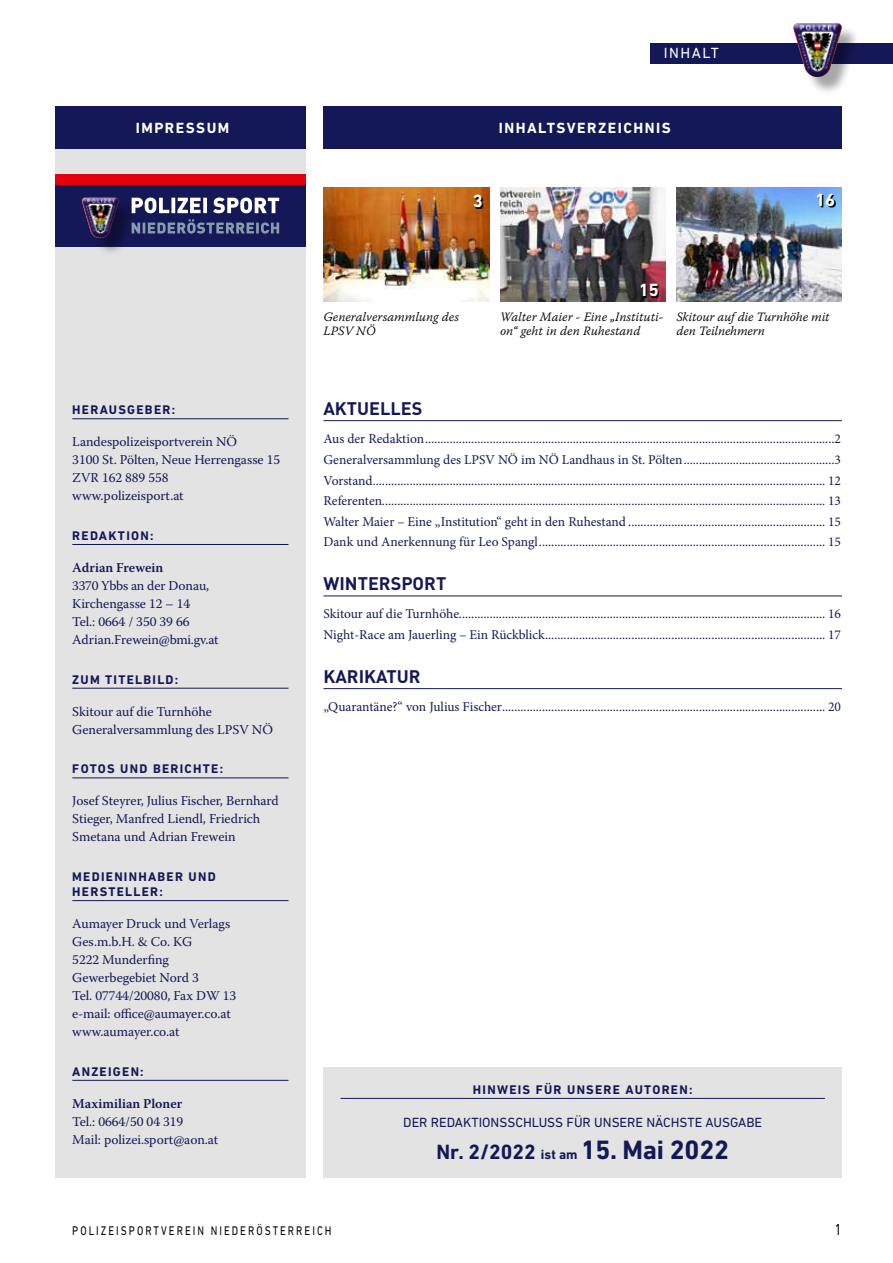
<style>
.page{position:relative;width:893px;height:1263px;background:#fff}
.page>*{position:absolute;margin:0;border:0;box-sizing:border-box;transform-origin:0 0}
.t1{font:700 27px "DIN Next LT Pro";letter-spacing:-.01em;color:#151856}
.t2{font:700 18px "DIN";color:#151856}
.t3{font:700 18px "DIN Next LT Pro";color:#fff}
.t4{font:16.2px "DIN Next LT Pro";color:#000;scale:.8 1}
.t5{font:700 15px "DIN Next LT Pro";letter-spacing:.1em;color:#fff}
.t6{font:15px "DIN Next LT Pro";letter-spacing:.1em;color:#fff}
.t7{font:13.5px/20.7px "Minion Pro";color:#151856;text-align:justify}
.t8{font:13.5px/18px "Warnock Pro";letter-spacing:-.005em;color:#151856}
.t9{font:13.5px "DIN Next LT Pro";color:#151856}
.t10{font:600 13.5px "Warnock Pro";letter-spacing:-.005em;color:#151856}
.t11{font:12.75px/14.2px "Warnock Pro Light It Capt";letter-spacing:-.01em;color:#000}
.t12{font:700 12.75px/15px "DIN Next LT Pro";letter-spacing:.1em;color:#151856}
.t13{font:12.75px "DIN Next LT Pro";letter-spacing:.2em;color:#000;scale:.8 1}
.s1{font-size:21px}
.s2{font-size:13.5px}
</style>
<div class="page">
<img style="left:500px;top:187px;width:165px;height:115px">
<img style="left:676px;top:187px;width:166px;height:115px">
<img style="left:323px;top:187px;width:166px;height:115px">
<hr style="left:323px;top:420px;width:519px;height:1px;background:#151856">
<hr style="left:323px;top:596px;width:519px;height:1px;background:#151856">
<hr style="left:323px;top:688px;width:519px;height:1px;background:#151856">
<div style="left:55px;top:149px;width:250px;height:1029px;background:#e3e3e3"></div>
<hr style="left:72px;top:418px;width:216px;height:1px;background:#151856">
<hr style="left:72px;top:544px;width:216px;height:1px;background:#151856">
<hr style="left:72px;top:688px;width:216px;height:1px;background:#151856">
<hr style="left:72px;top:778px;width:216px;height:1px;background:#151856">
<hr style="left:72px;top:900px;width:216px;height:1px;background:#151856">
<hr style="left:72px;top:1080px;width:216px;height:1px;background:#151856">
<div style="left:55px;top:106px;width:250px;height:43px;background:#151856"></div>
<div style="left:323px;top:106px;width:519px;height:43px;background:#151856"></div>
<svg style="left:642px;top:285px;width:17px;height:13px"></svg>
<div style="left:323px;top:1067px;width:519px;height:111px;background:#e3e3e3"></div>
<hr style="left:340px;top:1098px;width:485px;height:1px;background:#151856">
<svg style="left:818px;top:195px;width:18px;height:12px"></svg>
<svg style="left:475px;top:196px;width:8px;height:13px"></svg>
<div style="left:55px;top:175px;width:250px;height:72px;background:#151856"></div>
<div style="left:85px;top:200px;width:52px;height:57px;background:#000;opacity:.35"></div>
<img style="left:82px;top:198px;width:26px;height:34px">
<div style="left:55px;top:175px;width:250px;height:10px;background:#e3000b"></div>
<svg style="left:132px;top:219px;width:147px;height:15px"></svg>
<svg style="left:132px;top:198px;width:147px;height:15px"></svg>
<div style="left:651px;top:43px;width:242px;height:20px;background:#151856"></div>
<div style="left:796px;top:25px;width:64px;height:70px;background:#000;opacity:.35"></div>
<img style="left:793px;top:23px;width:35px;height:47px">
<p class="t6" style="left:664px;top:44px;width:56px">INHALT</p>
<p class="t5" style="left:136px;top:119px;width:95px">IMPRESSUM</p>
<p class="t5" style="left:499px;top:119px;width:174px">INHALTSVERZEICHNIS</p>
<h2 class="t3" style="left:473px;top:191px;width:12px">3</h2>
<h2 class="t3" style="left:815px;top:189px;width:22px">16</h2>
<p class="t12" style="left:72px;top:402px;width:104px">HERAUSGEBER:</p>
<p class="t8" style="left:72px;top:433px;width:209px">Landespolizeisportverein NÖ<br>3100 St. Pölten, Neue Herrengasse 15<br>ZVR 162 889 558 www.polizeisport.at</p>
<p class="t12" style="left:72px;top:528px;width:83px">REDAKTION:</p>
<p class="t10" style="left:72px;top:559px;width:92px">Adrian Frewein</p>
<p class="t8" style="left:72px;top:576px;width:148px">3370 Ybbs an der Donau,<br>Kirchengasse 12 – 14<br>Tel.: 0664 / 350 39 66<br>Adrian.Frewein@bmi.gv.at</p>
<p class="t12" style="left:72px;top:672px;width:108px">ZUM TITELBILD:</p>
<p class="t8" style="left:72px;top:702px;width:202px">Skitour auf die Turnhöhe<br>Generalversammlung des LPSV NÖ</p>
<p class="t12" style="left:72px;top:761px;width:152px">FOTOS UND BERICHTE:</p>
<p class="t8" style="left:72px;top:792px;width:208px">Josef Steyrer, Julius Fischer, Bernhard<br>Stieger, Manfred Liendl, Friedrich<br>Smetana und Adrian Frewein</p>
<p class="t12" style="left:72px;top:869px;width:145px">MEDIENINHABER UND<br>HERSTELLER:</p>
<p class="t8" style="left:72px;top:914px;width:166px">Aumayer Druck und Verlags<br>Ges.m.b.H. &amp; Co. KG<br>5222 Munderfing<br>Gewerbegebiet Nord 3<br>Tel. 07744/20080, Fax DW 13 e-mail: office@aumayer.co.at www.aumayer.co.at</p>
<p class="t12" style="left:72px;top:1064px;width:73px">ANZEIGEN:</p>
<p class="t10" style="left:72px;top:1095px;width:111px">Maximilian Ploner</p>
<p class="t8" style="left:72px;top:1112px;width:148px">Tel.: 0664/50 04 319<br>Mail: polizei.sport@aon.at</p>
<h2 class="t3" style="left:639px;top:279px;width:22px">15</h2>
<p class="t11" style="left:323px;top:309px;width:137px">Generalversammlung des<br>LPSV NÖ</p>
<p class="t11" style="left:500px;top:309px;width:165px">Walter Maier - Eine „Instituti&shy;on“ geht in den Ruhestand</p>
<p class="t11" style="left:676px;top:309px;width:155px">Skitour auf die Turnhöhe mit den Teilnehmern</p>
<h2 class="t2" style="left:323px;top:397px;width:100px">AKTUELLES</h2>
<p class="t7" style="left:323px;top:429px;width:519px">Aus der Redaktion.....................................................................................................................................2<br>Generalversammlung des LPSV NÖ im NÖ Landhaus in St. Pölten.................................................3<br>Vorstand................................................................................................................................................... 12<br>Referenten................................................................................................................................................ 13<br>Walter Maier – Eine „Institution“ geht in den Ruhestand ................................................................ 15<br>Dank und Anerkennung für Leo Spangl............................................................................................. 15</p>
<h2 class="t2" style="left:323px;top:572px;width:124px">WINTERSPORT</h2>
<p class="t7" style="left:323px;top:604px;width:519px">Skitour auf die Turnhöhe....................................................................................................................... 16<br>Night-Race am Jauerling – Ein Rückblick........................................................................................... 17</p>
<h2 class="t2" style="left:323px;top:665px;width:99px">KARIKATUR</h2>
<p class="t7" style="left:323px;top:696px;width:519px">„Quarantäne?“ von Julius Fischer......................................................................................................... 20</p>
<p class="t12" style="left:473px;top:1082px;width:221px">HINWEIS FÜR UNSERE AUTOREN:</p>
<p class="t9" style="left:403px;top:1114px;width:360px">DER REDAKTIONSSCHLUSS FÜR UNSERE NÄCHSTE AUSGABE</p>
<h1 class="t1" style="left:436px;top:1134px;width:294px"><span class="s1">Nr. 2/2022</span> <span class="s2">ist am</span> 15. Mai 2022</h1>
<p class="t13" style="left:72px;top:1223px;width:326px">POLIZEISPORTVEREIN NIEDERÖSTERREICH</p>
<p class="t4" style="left:835px;top:1220px;width:10px">1</p>
</div>
